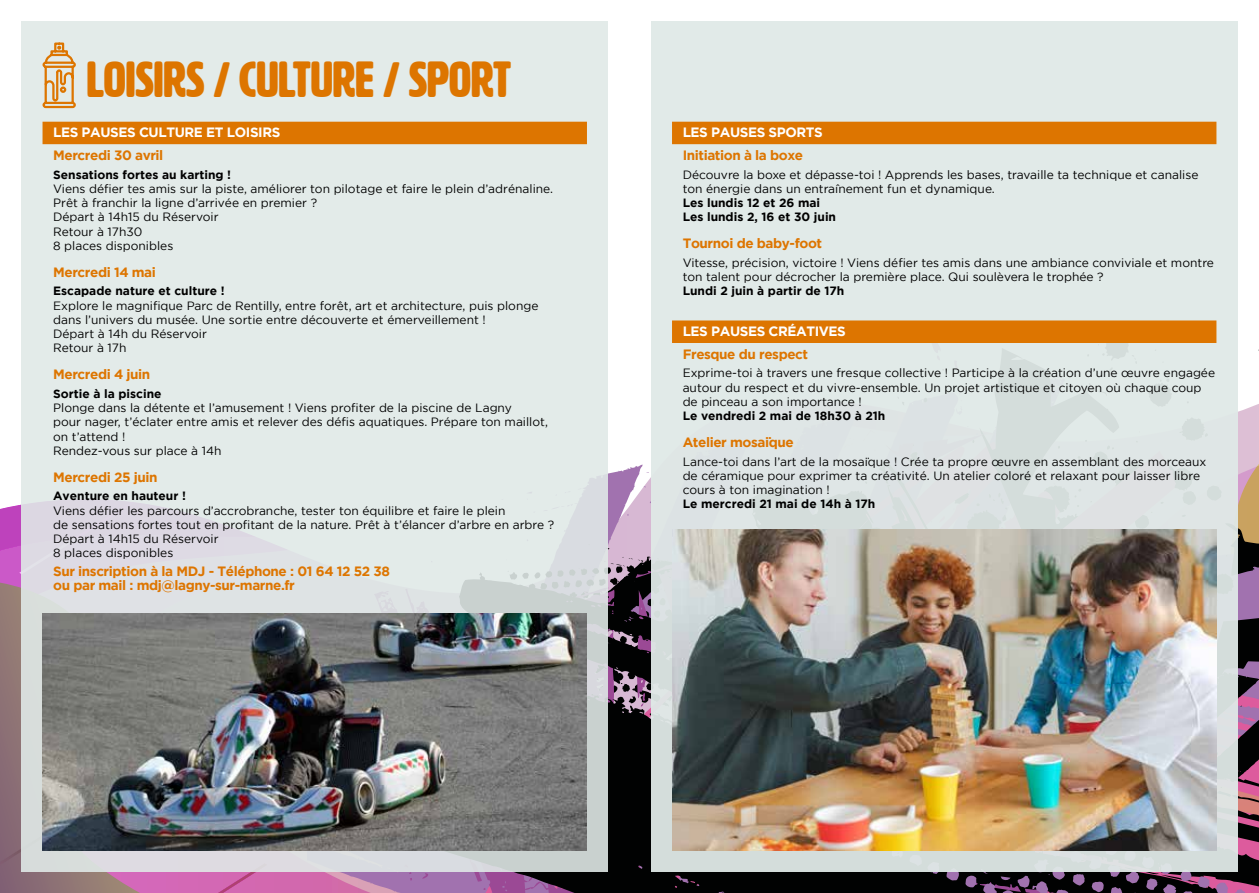
<style>
.page{position:relative;width:1259px;height:893px;background:#fff}
.page>*{position:absolute;margin:0;border:0;box-sizing:border-box;transform-origin:0 0}
.t1{font:49.5px "HWT Artz W00";color:#dd7500;scale:.94 1}
.t2{font:700 13.5px/14.2px "Gotham";letter-spacing:-.03em;color:#dd7500}
.t3{font:700 13.5px "Gotham";letter-spacing:-.03em;color:#fff}
.t4{font:12px/14.2px "Gotham";color:#000}
.t5{font:700 12px/14.2px "Gotham";color:#000}
</style>
<div class="page">
<svg style="left:0;top:504px;width:307px;height:389px;background:#a76b8e"></svg>
<svg style="left:1237px;top:298px;width:22px;height:386px"></svg>
<svg style="left:352px;top:464px;width:299px;height:429px;background:#be9ebd"></svg>
<svg style="left:1037px;top:684px;width:222px;height:209px;background:#5d374f"></svg>
<svg style="left:376px;top:578px;width:661px;height:315px;background:#271b29"></svg>
<div style="left:21px;top:21px;width:587px;height:851px;background:#e0e9e7"></div>
<div style="left:651px;top:21px;width:586px;height:851px;background:#e0e9e7"></div>
<img style="left:43px;top:614px;width:544px;height:236px">
<img style="left:672px;top:530px;width:544px;height:320px">
<div style="left:43px;top:122px;width:544px;height:22px;background:#dd7500"></div>
<div style="left:672px;top:122px;width:544px;height:22px;background:#dd7500"></div>
<div style="left:672px;top:320px;width:544px;height:23px;background:#dd7500"></div>
<svg style="left:42px;top:42px;width:34px;height:67px"></svg>
<h1 class="t1" style="left:87px;top:54px;width:453px">LOISIRS / CULTURE / SPORT</h1>
<p class="t3" style="left:53px;top:125px;width:229px">LES PAUSES CULTURE ET LOISIRS</p>
<p class="t2" style="left:53px;top:148px;width:112px">Mercredi 30 avril</p>
<p class="t5" style="left:53px;top:167px;width:179px">Sensations fortes au karting !</p>
<p class="t4" style="left:53px;top:181px;width:501px">Viens défier tes amis sur la piste, améliorer ton pilotage et faire le plein d’adrénaline.<br>Prêt à franchir la ligne d’arrivée en premier ?<br>Départ à 14h15 du Réservoir<br>Retour à 17h30<br>8 places disponibles</p>
<p class="t2" style="left:53px;top:265px;width:104px">Mercredi 14 mai</p>
<p class="t5" style="left:53px;top:284px;width:173px">Escapade nature et culture !</p>
<p class="t4" style="left:53px;top:298px;width:487px">Explore le magnifique Parc de Rentilly, entre forêt, art et architecture, puis plonge dans l’univers du musée. Une sortie entre découverte et émerveillement !<br>Départ à 14h du Réservoir<br>Retour à 17h</p>
<p class="t2" style="left:53px;top:367px;width:99px">Mercredi 4 juin</p>
<p class="t5" style="left:53px;top:386px;width:110px">Sortie à la piscine</p>
<p class="t4" style="left:53px;top:401px;width:496px">Plonge dans la détente et l’amusement ! Viens profiter de la piscine de Lagny<br>pour nager, t’éclater entre amis et relever des défis aquatiques. Prépare ton maillot, on t’attend !<br>Rendez-vous sur place à 14h</p>
<p class="t2" style="left:53px;top:470px;width:106px">Mercredi 25 juin</p>
<p class="t5" style="left:53px;top:489px;width:134px">Aventure en hauteur !</p>
<p class="t4" style="left:53px;top:503px;width:502px">Viens défier les parcours d’accrobranche, tester ton équilibre et faire le plein<br>de sensations fortes tout en profitant de la nature. Prêt à t’élancer d’arbre en arbre ?<br>Départ à 14h15 du Réservoir<br>8 places disponibles</p>
<p class="t2" style="left:53px;top:564px;width:338px">Sur inscription à la MDJ - Téléphone : 01 64 12 52 38 ou par mail : mdj@lagny-sur-marne.fr</p>
<p class="t3" style="left:682px;top:125px;width:142px">LES PAUSES SPORTS</p>
<p class="t2" style="left:682px;top:148px;width:122px">Initiation à la boxe</p>
<p class="t4" style="left:682px;top:167px;width:517px">Découvre la boxe et dépasse-toi ! Apprends les bases, travaille ta technique et canalise ton énergie dans un entraînement fun et dynamique.</p>
<p class="t5" style="left:682px;top:195px;width:155px">Les lundis 12 et 26 mai<br>Les lundis 2, 16 et 30 juin</p>
<p class="t2" style="left:682px;top:236px;width:141px">Tournoi de baby-foot</p>
<p class="t4" style="left:682px;top:255px;width:533px">Vitesse, précision, victoire ! Viens défier tes amis dans une ambiance conviviale et montre ton talent pour décrocher la première place. Qui soulèvera le trophée ?</p>
<p class="t5" style="left:682px;top:284px;width:163px">Lundi 2 juin à partir de 17h</p>
<p class="t3" style="left:682px;top:324px;width:165px">LES PAUSES CRÉATIVES</p>
<p class="t2" style="left:682px;top:347px;width:127px">Fresque du respect</p>
<p class="t4" style="left:682px;top:366px;width:534px">Exprime-toi à travers une fresque collective ! Participe à la création d’une œuvre engagée autour du respect et du vivre-ensemble. Un projet artistique et citoyen où chaque coup de pinceau a son importance !</p>
<p class="t5" style="left:682px;top:409px;width:204px">Le vendredi 2 mai de 18h30 à 21h</p>
<p class="t2" style="left:682px;top:435px;width:113px">Atelier mosaïque</p>
<p class="t4" style="left:682px;top:454px;width:525px">Lance-toi dans l’art de la mosaïque ! Crée ta propre œuvre en assemblant des morceaux de céramique pour exprimer ta créativité. Un atelier coloré et relaxant pour laisser libre cours à ton imagination !</p>
<p class="t5" style="left:682px;top:497px;width:194px">Le mercredi 21 mai de 14h à 17h</p>
</div>
